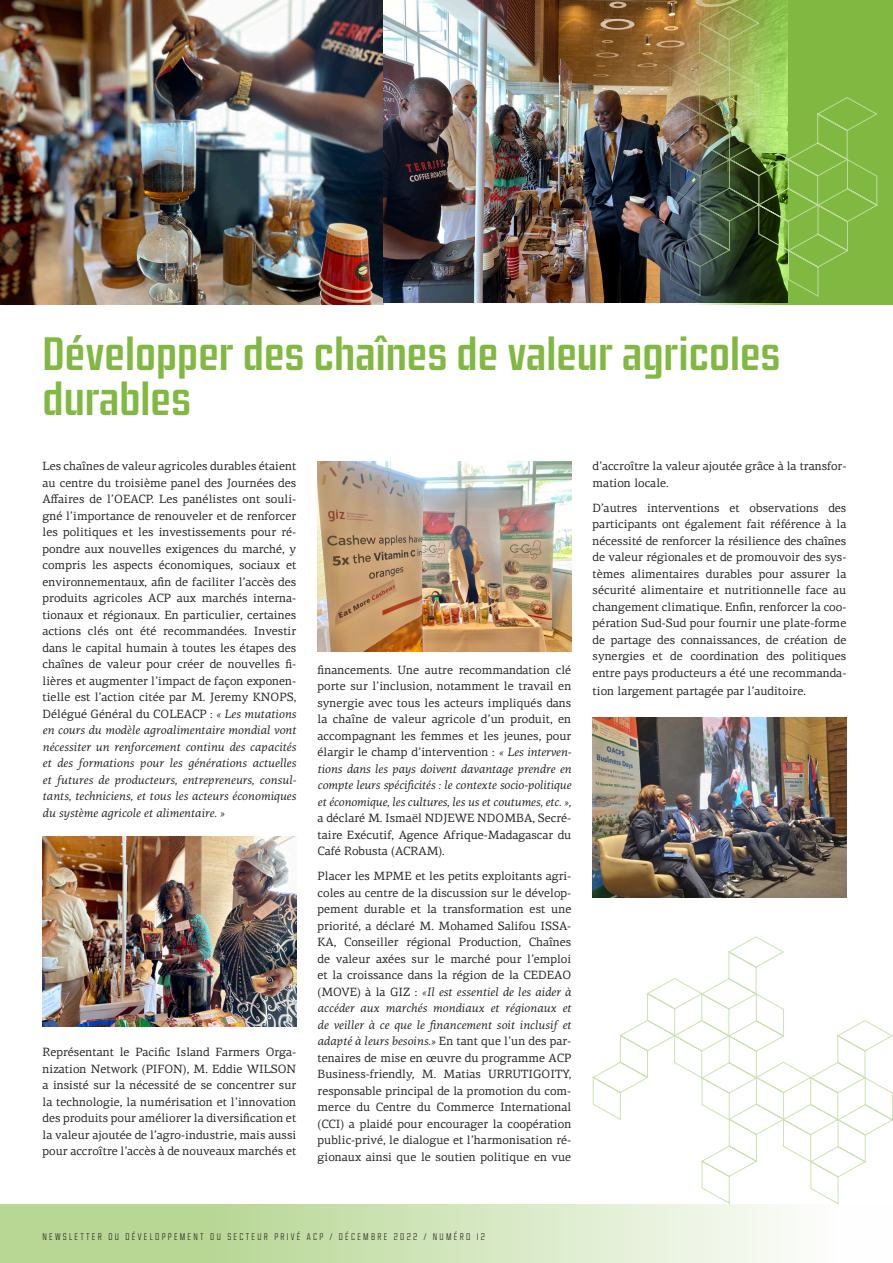
<style>
.page{position:relative;width:893px;height:1263px;background:#fff}
.page>*{position:absolute;margin:0;border:0;box-sizing:border-box;transform-origin:0 0}
.t1{font:500 43.5px/45px "Ramsey Condensed";color:#80b842}
.t2{font:12px/16.5px "PF Centro Serif Pro";color:#231f20;text-align:justify}
.t3{font:100 9px "Ramsey Condensed";letter-spacing:.25em;color:#231f20}
.s1{font-style:italic}
</style>
<div class="page">
<img style="left:0;top:0;width:638px;height:304px">
<svg style="left:0;top:1204px;width:839px;height:59px;background:#d2e5bc"></svg>
<svg style="left:638px;top:0;width:255px;height:304px;background:#7ba543"></svg>
<img style="left:551px;top:6px;width:328px;height:291px">
<img style="left:318px;top:461px;width:253px;height:191px">
<img style="left:43px;top:836px;width:253px;height:191px">
<img style="left:593px;top:717px;width:253px;height:180px">
<svg style="left:592px;top:936px;width:301px;height:268px"></svg>
<p class="t1" style="left:43px;top:332px;width:740px">Développer des chaînes de valeur agricoles durables</p>
<p class="t2" style="left:43px;top:458px;width:255px">Les chaînes de valeur agricoles durables étaient au centre du troisième panel des Journées des Affaires de l’OEACP. Les panélistes ont souli&shy;gné l’importance de renouveler et de renforcer les politiques et les investissements pour ré&shy;pondre aux nouvelles exigences du marché, y compris les aspects économiques, sociaux et environnementaux, afin de faciliter l’accès des produits agricoles ACP aux marchés interna&shy;tionaux et régionaux. En particulier, certaines actions clés ont été recommandées. Investir dans le capital humain à toutes les étapes des chaînes de valeur pour créer de nouvelles fi&shy;lières et augmenter l’impact de façon exponen&shy;tielle est l’action citée par M. Jeremy KNOPS, Délégué Général du COLEACP : <span class="s1">« Les mutations en cours du modèle agroalimentaire mondial vont nécessiter un renforcement continu des capacités et des formations pour les générations actuelles et futures de producteurs, entrepreneurs, consul&shy;tants, techniciens, et tous les acteurs économiques du système agricole et alimentaire. »</span></p>
<p class="t2" style="left:43px;top:1044px;width:255px">Représentant le Pacific Island Farmers Orga&shy;nization Network (PIFON), M. Eddie WILSON a insisté sur la nécessité de se concentrer sur la technologie, la numérisation et l’innovation des produits pour améliorer la diversification et la valeur ajoutée de l’agro-industrie, mais aussi pour accroître l’accès à de nouveaux marchés et</p>
<p class="t2" style="left:318px;top:661px;width:255px">financements. Une autre recommandation clé porte sur l’inclusion, notamment le travail en synergie avec tous les acteurs impliqués dans la chaîne de valeur agricole d’un produit, en accompagnant les femmes et les jeunes, pour élargir le champ d’intervention : <span class="s1">« Les interven&shy;tions dans les pays doivent davantage prendre en compte leurs spécificités : le contexte socio-politique et économique, les cultures, les us et coutumes, etc. », </span>a déclaré M. Ismaël NDJEWE NDOMBA, Secré&shy;taire Exécutif, Agence Afrique-Madagascar du Café Robusta (ACRAM).</p>
<p class="t2" style="left:318px;top:868px;width:255px">Placer les MPME et les petits exploitants agri&shy;coles au centre de la discussion sur le dévelop&shy;pement durable et la transformation est une priorité, a déclaré M. Mohamed Salifou ISSA-KA, Conseiller régional Production, Chaînes de valeur axées sur le marché pour l’emploi et la croissance dans la région de la CEDEAO (MOVE) à la GIZ : <span class="s1">«Il est essentiel de les aider à accéder aux marchés mondiaux et régionaux et de veiller à ce que le financement soit inclusif et adapté à leurs besoins.»</span> En tant que l’un des par&shy;tenaires de mise en œuvre du programme ACP Business-friendly, M. Matias URRUTIGOITY, responsable principal de la promotion du com&shy;merce du Centre du Commerce International (CCI) a plaidé pour encourager la coopération public-privé, le dialogue et l’harmonisation ré&shy;gionaux ainsi que le soutien politique en vue</p>
<p class="t2" style="left:593px;top:458px;width:255px">d’accroître la valeur ajoutée grâce à la transfor&shy;mation locale.</p>
<p class="t2" style="left:593px;top:500px;width:255px">D’autres interventions et observations des participants ont également fait référence à la nécessité de renforcer la résilience des chaînes de valeur régionales et de promouvoir des sys&shy;tèmes alimentaires durables pour assurer la sécurité alimentaire et nutritionnelle face au changement climatique. Enfin, renforcer la coo&shy;pération Sud-Sud pour fournir une plate-forme de partage des connaissances, de création de synergies et de coordination des politiques entre pays producteurs a été une recommanda-</p>
<p class="t2" style="left:593px;top:683px;width:215px">tion largement partagée par l’auditoire.</p>
<p class="t3" style="left:43px;top:1231px;width:444px">NEWSLETTER DU DÉVELOPPEMENT DU SECTEUR PRIVÉ ACP / DÉCEMBRE 2022 / NUMÉRO 12</p>
</div>
